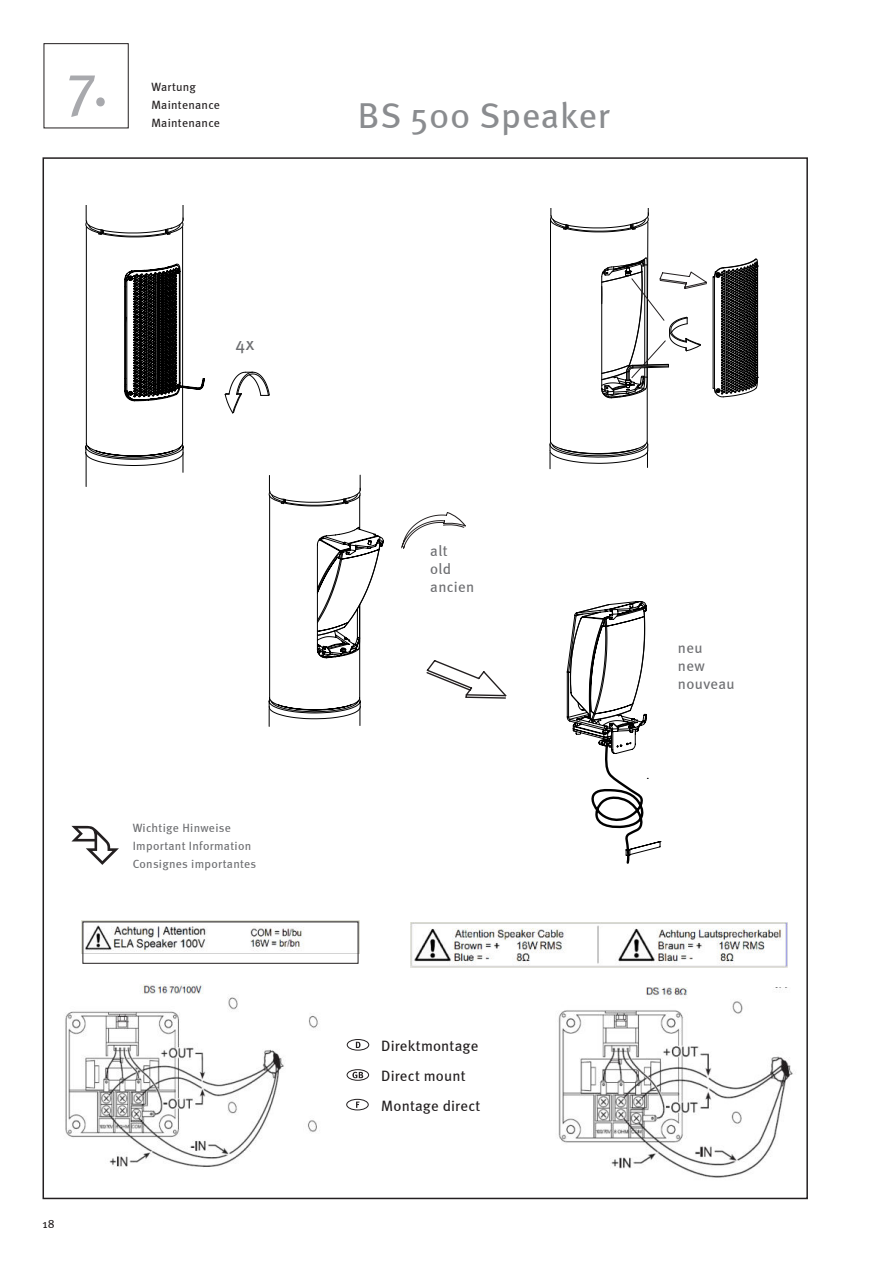
<style>
.page{position:relative;width:893px;height:1263px;background:#fff}
.page>*{position:absolute;margin:0;border:0;box-sizing:border-box;transform-origin:0 0}
.t1{font:60px "Meta";color:#a8a9ad}
.t2{font:36px "Meta";letter-spacing:.025em;color:#8a8c8f}
.t3{font:18px "Meta";color:#6d6e71}
.t4{font:15px/30px "Meta";letter-spacing:.01em;color:#231f20}
.t5{font:15px/18px "Meta";letter-spacing:.025em;color:#6d6e71}
.t6{font:12px/18px "Meta";letter-spacing:.025em;color:#6d6e71}
.t7{font:12px/18px "Meta";letter-spacing:.025em;color:#231f20}
</style>
<div class="page">
<img style="left:410px;top:923px;width:378px;height:44px">
<img style="left:81px;top:921px;width:278px;height:32px">
<img style="left:65px;top:984px;width:254px;height:183px">
<img style="left:558px;top:988px;width:235px;height:190px">
<svg style="left:346px;top:1039px;width:24px;height:11px"></svg>
<svg style="left:347px;top:1039px;width:22px;height:11px"></svg>
<div style="left:347px;top:1039px;width:22px;height:11px;border:1px solid #231f20;border-radius:50%"></div>
<svg style="left:356px;top:1042px;width:4px;height:6px"></svg>
<svg style="left:346px;top:1069px;width:24px;height:11px"></svg>
<svg style="left:347px;top:1070px;width:22px;height:10px"></svg>
<div style="left:347px;top:1069px;width:22px;height:11px;border:1px solid #231f20;border-radius:50%"></div>
<svg style="left:352px;top:1072px;width:11px;height:6px"></svg>
<svg style="left:346px;top:1099px;width:23px;height:11px"></svg>
<div style="left:347px;top:1099px;width:21px;height:11px;background:#fff;border-radius:50%"></div>
<div style="left:346px;top:1099px;width:23px;height:11px;border:1px solid #231f20;border-radius:50%"></div>
<svg style="left:356px;top:1101px;width:3px;height:7px"></svg>
<div style="left:44px;top:43px;width:85px;height:85px;border:1px solid #231f20"></div>
<hr style="left:86px;top:454px;width:1px;height:32px;background:#000">
<svg style="left:85px;top:206px;width:120px;height:266px"></svg>
<svg style="left:224px;top:372px;width:46px;height:42px"></svg>
<svg style="left:566px;top:601px;width:96px;height:263px"></svg>
<svg style="left:268px;top:475px;width:239px;height:252px"></svg>
<hr style="left:647px;top:368px;width:1px;height:73px;background:#000">
<hr style="left:550px;top:219px;width:1px;height:222px;background:#000">
<svg style="left:549px;top:440px;width:100px;height:29px"></svg>
<svg style="left:550px;top:209px;width:208px;height:190px"></svg>
<h1 class="t1" style="left:68px;top:55px;width:43px">7.</h1>
<p class="t7" style="left:151px;top:79px;width:70px">Wartung<br>Maintenance<br>Maintenance</p>
<h3 class="t3" style="left:235px;top:335px;width:20px">4x</h3>
<p class="t6" style="left:133px;top:819px;width:125px">Wichtige Hinweise<br>Important Information<br>Consignes importantes</p>
<p class="t7" style="left:43px;top:1215px;width:14px">18</p>
<h2 class="t2" style="left:358px;top:97px;width:254px">BS 500 Speaker</h2>
<p class="t5" style="left:430px;top:542px;width:46px">alt<br>old ancien</p>
<p class="t4" style="left:381px;top:1031px;width:101px">Direktmontage<br>Direct mount<br>Montage direct</p>
<p class="t5" style="left:678px;top:639px;width:58px">neu<br>new nouveau</p>
</div>
